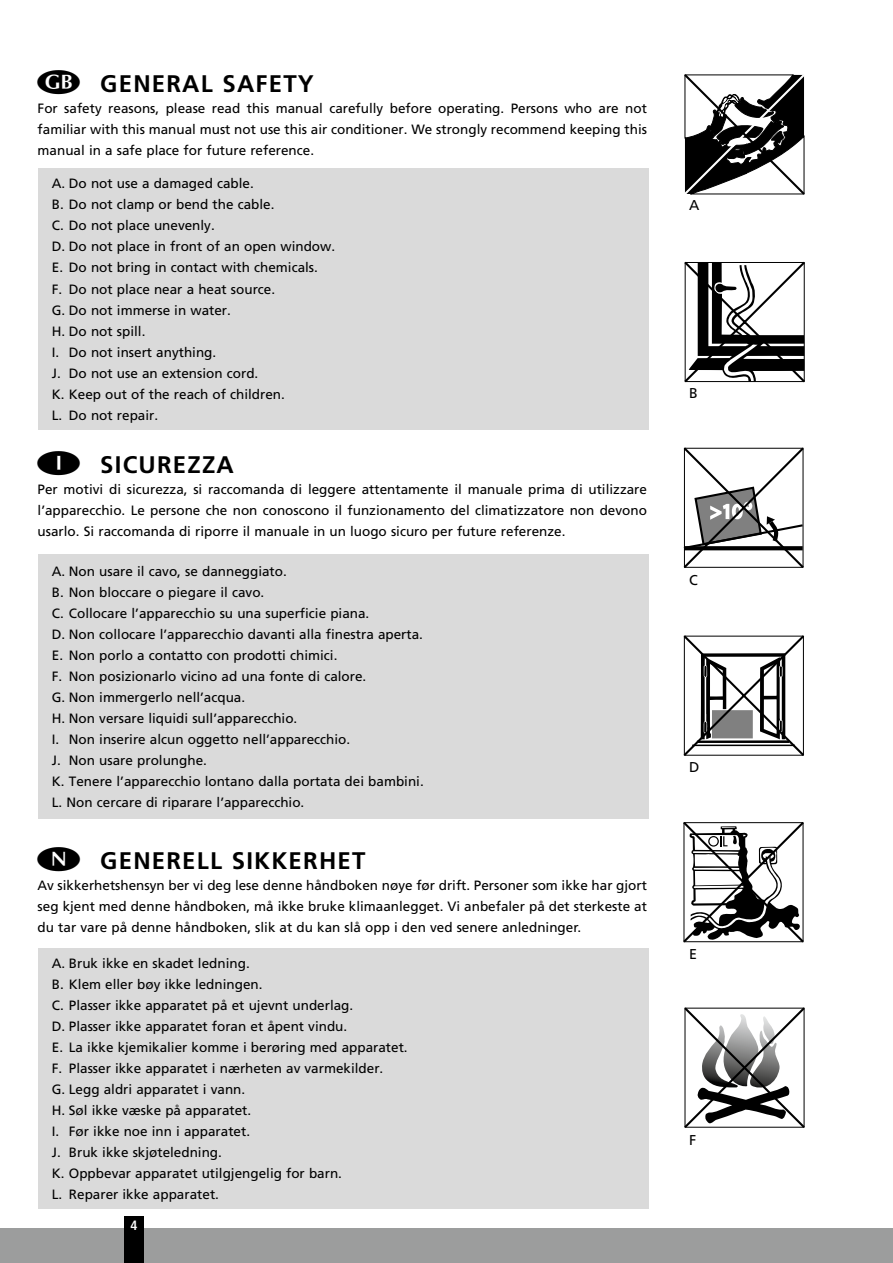
<style>
.page{position:relative;width:893px;height:1263px;background:#fff}
.page>*{position:absolute;margin:0;border:0;box-sizing:border-box;transform-origin:0 0}
.t1{font:700 24px "Frutiger LT Std";letter-spacing:.05em;color:#000}
.t2{font:14.25px "Frutiger LT Std";color:#000}
.t3{font:13.5px/21px "Frutiger LT Std";color:#000;text-align:justify}
.t4{font:700 condensed 13.5px "Frutiger LT Std";color:#fff}
</style>
<div class="page">
<div style="left:0;top:1229px;width:893px;height:34px;background:#9c9d9d"></div>
<div style="left:124px;top:1216px;width:20px;height:47px;background:#000"></div>
<div style="left:38px;top:168px;width:610px;height:261px;background:#dadada"></div>
<div style="left:38px;top:554px;width:610px;height:264px;background:#dadada"></div>
<div style="left:38px;top:948px;width:610px;height:260px;background:#dadada"></div>
<svg style="left:684px;top:74px;width:121px;height:121px"></svg>
<svg style="left:683px;top:447px;width:121px;height:121px"></svg>
<svg style="left:684px;top:1007px;width:121px;height:121px"></svg>
<svg style="left:683px;top:635px;width:121px;height:121px"></svg>
<svg style="left:684px;top:261px;width:121px;height:122px"></svg>
<svg style="left:683px;top:822px;width:121px;height:121px"></svg>
<h1 class="t1" style="left:38px;top:70px;width:278px">✔ GENERAL SAFETY</h1>
<p class="t3" style="left:38px;top:98px;width:611px">For safety reasons, please read this manual carefully before operating. Persons who are not familiar with this manual must not use this air conditioner. We strongly recommend keeping this manual in a safe place for future reference.</p>
<p class="t3" style="left:52px;top:173px;width:285px;text-align:left">A. Do not use a damaged cable.<br>B. Do not clamp or bend the cable.<br>C. Do not place unevenly.<br>D. Do not place in front of an open window.<br>E. Do not bring in contact with chemicals.<br>F. Do not place near a heat source.<br>G. Do not immerse in water.<br>H. Do not spill.<br>I. Do not insert anything.<br>J. Do not use an extension cord.<br>K. Keep out of the reach of children.<br>L. Do not repair.</p>
<h1 class="t1" style="left:100px;top:451px;width:135px">SICUREZZA</h1>
<p class="t3" style="left:38px;top:479px;width:611px">Per motivi di sicurezza, si raccomanda di leggere attentamente il manuale prima di utilizzare l’apparecchio. Le persone che non conoscono il funzionamento del climatizzatore non devono usarlo. Si raccomanda di riporre il manuale in un luogo sicuro per future referenze.</p>
<p class="t3" style="left:52px;top:561px;width:373px;text-align:left">A. Non usare il cavo, se danneggiato.<br>B. Non bloccare o piegare il cavo.<br>C. Collocare l’apparecchio su una superficie piana.<br>D. Non collocare l’apparecchio davanti alla finestra aperta.<br>E. Non porlo a contatto con prodotti chimici.<br>F. Non posizionarlo vicino ad una fonte di calore.<br>G. Non immergerlo nell’acqua.<br>H. Non versare liquidi sull’apparecchio.<br>I. Non inserire alcun oggetto nell’apparecchio.<br>J. Non usare prolunghe.<br>K. Tenere l’apparecchio lontano dalla portata dei bambini.<br>L. Non cercare di riparare l’apparecchio.</p>
<h1 class="t1" style="left:38px;top:847px;width:329px">◆ GENERELL SIKKERHET</h1>
<p class="t3" style="left:38px;top:875px;width:611px">Av sikkerhetshensyn ber vi deg lese denne håndboken nøye før drift. Personer som ikke har gjort seg kjent med denne håndboken, må ikke bruke klimaanlegget. Vi anbefaler på det sterkeste at du tar vare på denne håndboken, slik at du kan slå opp i den ved senere anledninger.</p>
<p class="t3" style="left:52px;top:952px;width:357px;text-align:left">A. Bruk ikke en skadet ledning.<br>B. Klem eller bøy ikke ledningen.<br>C. Plasser ikke apparatet på et ujevnt underlag.<br>D. Plasser ikke apparatet foran et åpent vindu.<br>E. La ikke kjemikalier komme i berøring med apparatet.<br>F. Plasser ikke apparatet i nærheten av varmekilder.<br>G. Legg aldri apparatet i vann.<br>H. Søl ikke væske på apparatet.<br>I. Før ikke noe inn i apparatet.<br>J. Bruk ikke skjøteledning.<br>K. Oppbevar apparatet utilgjengelig for barn.<br>L. Reparer ikke apparatet.</p>
<p class="t4" style="left:131px;top:1217px;width:9px">4</p>
<p class="t2" style="left:689px;top:197px;width:12px">A</p>
<p class="t2" style="left:689px;top:385px;width:10px">B</p>
<p class="t2" style="left:689px;top:572px;width:10px">C</p>
<p class="t2" style="left:689px;top:759px;width:12px">D</p>
<p class="t2" style="left:689px;top:946px;width:9px">E</p>
<p class="t2" style="left:689px;top:1131px;width:9px">F</p>
</div>
